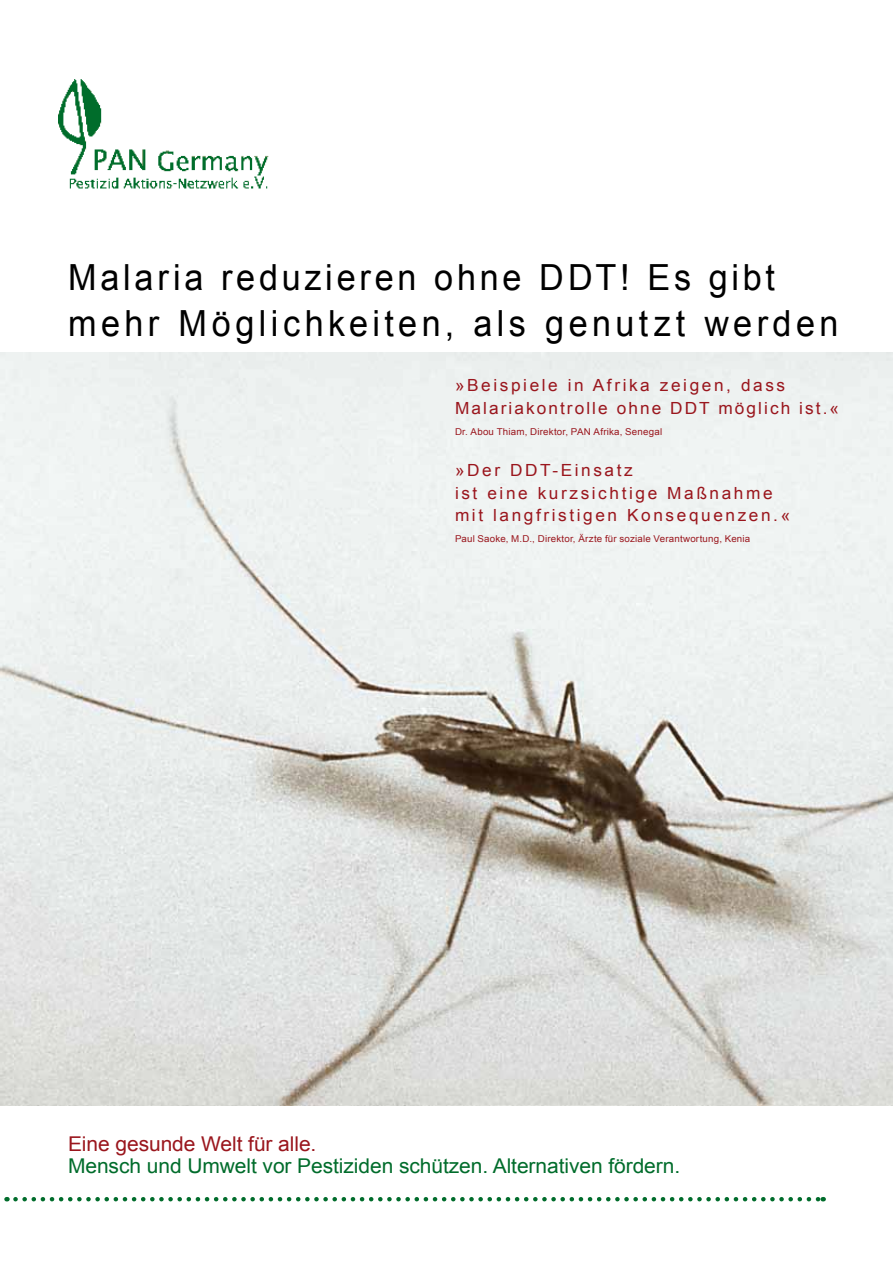
<style>
.page{position:relative;width:893px;height:1263px;background:#fff}
.page>*{position:absolute;margin:0;border:0;box-sizing:border-box;transform-origin:0 0}
.t1{font:36px/46.5px "Arial";letter-spacing:.125em;color:#000;scale:.95 1}
.t2{font:20.4px "Arial";letter-spacing:-.005em;color:#006c2b}
.t3{font:20.4px "Arial";letter-spacing:-.005em;color:#9a161d}
.t4{font:16.8px/22.5px "Arial";letter-spacing:.15em;color:#9a161d}
.t5{font:16.8px/22.5px "Arial";letter-spacing:.12em;color:#9a161d}
.t6{font:9.45px "Arial";letter-spacing:.02em;color:#9a161d}
</style>
<div class="page">
<img style="left:0;top:353px;width:893px;height:752px">
<svg style="left:15px;top:1197px;width:809px;height:4px"></svg>
<img style="left:58px;top:80px;width:211px;height:109px">
<h1 class="t1" style="left:68px;top:254px;width:813px">Malaria reduzieren ohne DDT! Es gibt mehr Möglichkeiten, als genutzt werden</h1>
<h3 class="t5" style="left:455px;top:374px;width:386px">»Beispiele in Afrika zeigen, dass<br>Malariakontrolle ohne DDT möglich ist.«</h3>
<p class="t6" style="left:455px;top:425px;width:209px">Dr. Abou Thiam, Direktor, PAN Afrika, Senegal</p>
<h3 class="t4" style="left:455px;top:459px;width:337px">»Der DDT-Einsatz<br>ist eine kurzsichtige Maßnahme mit langfristigen Konsequenzen.«</h3>
<p class="t6" style="left:455px;top:532px;width:297px">Paul Saoke, M.D., Direktor, Ärzte für soziale Verantwortung, Kenia</p>
<h2 class="t3" style="left:68px;top:1130px;width:250px">Eine gesunde Welt für alle.</h2>
<h2 class="t2" style="left:68px;top:1153px;width:614px">Mensch und Umwelt vor Pestiziden schützen. Alternativen fördern.</h2>
</div>
